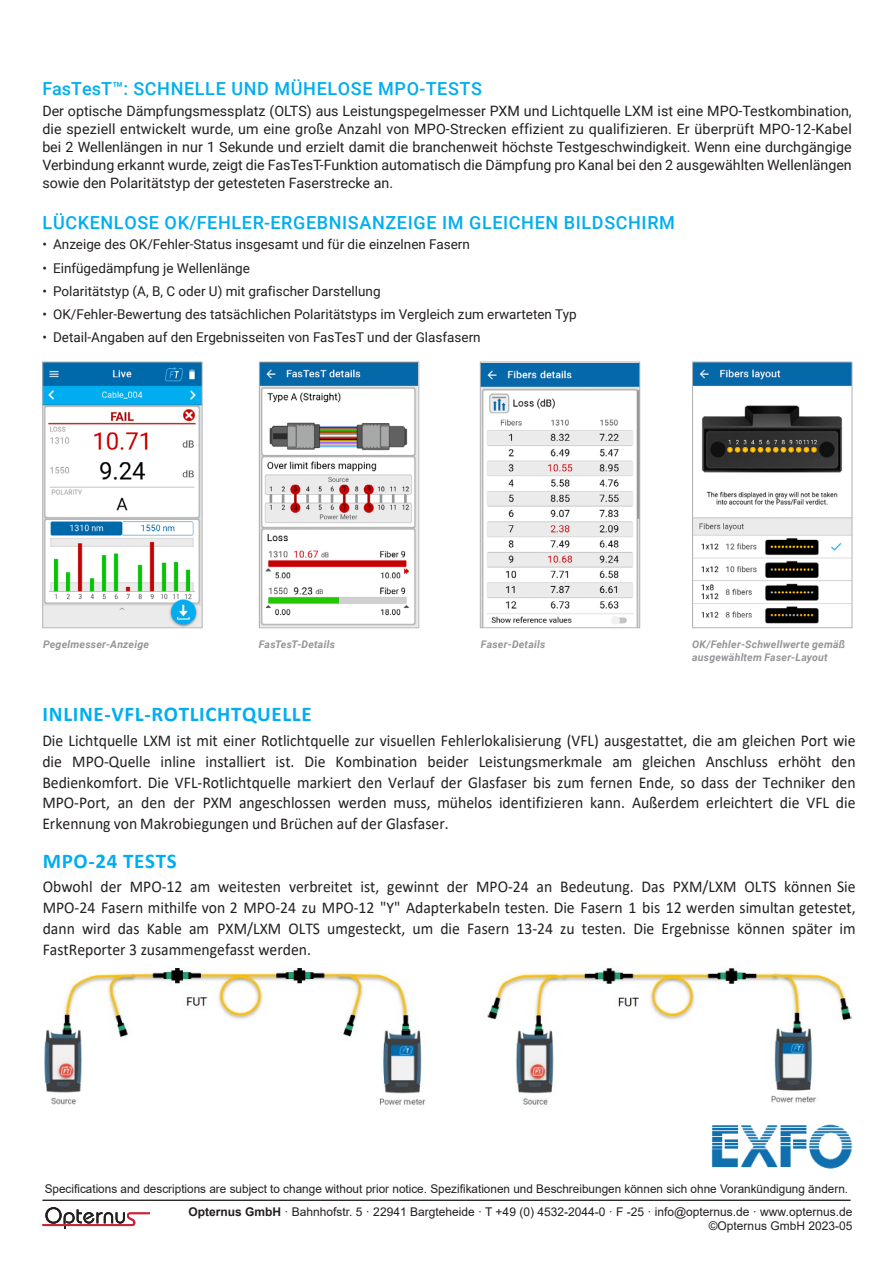
<style>
.page{position:relative;width:893px;height:1263px;background:#fff}
.page>*{position:absolute;margin:0;border:0;box-sizing:border-box;transform-origin:0 0}
.t1{font:700 21px "Calibri";letter-spacing:.03em;color:#00aeef}
.t2{font:700 21px "Calibri";letter-spacing:.03em;color:#00aeef}
.t3{font:500 18px "Roboto";letter-spacing:.035em;color:#00aeef}
.t4{font:16.5px/20.9px "Calibri";color:#231f20;text-align:justify;scale:.95 1}
.t5{font:14.25px/18px "Roboto";color:#231f20;text-align:justify}
.t6{font:13.5px "Roboto";color:#231f20}
.t7{font:12px/14.4px "Arial";color:#231f20;text-align:right}
.t8{font:italic 700 10.5px/13.5px "Roboto";letter-spacing:.02em;color:#939598}
.s1{font-weight:700}
</style>
<div class="page">
<img style="left:711px;top:1124px;width:142px;height:45px">
<img style="left:44px;top:968px;width:382px;height:138px">
<img style="left:487px;top:968px;width:365px;height:137px">
<img style="left:261px;top:364px;width:156px;height:262px">
<div style="left:259px;top:362px;width:160px;height:266px;border:1px solid #b2b3b7"></div>
<img style="left:482px;top:364px;width:156px;height:262px">
<div style="left:480px;top:362px;width:160px;height:266px;border:1px solid #b2b3b7"></div>
<img style="left:694px;top:364px;width:156px;height:260px">
<div style="left:692px;top:362px;width:160px;height:266px;border:1px solid #b2b3b7"></div>
<img style="left:44px;top:364px;width:157px;height:262px">
<div style="left:42px;top:362px;width:161px;height:266px;border:1px solid #b2b3b7"></div>
<svg style="left:43px;top:1207px;width:107px;height:22px"></svg>
<hr style="left:43px;top:1200px;width:807px;height:1px;background:#231f20">
<p class="t3" style="left:42px;top:75px;width:441px">FasTesT™: SCHNELLE UND MÜHELOSE MPO-TESTS</p>
<p class="t5" style="left:42px;top:101px;width:811px">Der optische Dämpfungsmessplatz (OLTS) aus Leistungspegelmesser PXM und Lichtquelle LXM ist eine MPO-Testkombination, die speziell entwickelt wurde, um eine große Anzahl von MPO-Strecken effizient zu qualifizieren. Er überprüft MPO-12-Kabel bei 2 Wellenlängen in nur 1 Sekunde und erzielt damit die branchenweit höchste Testgeschwindigkeit. Wenn eine durchgängige Verbindung erkannt wurde, zeigt die FasTesT-Funktion automatisch die Dämpfung pro Kanal bei den 2 ausgewählten Wellenlängen sowie den Polaritätstyp der getesteten Faserstrecke an.</p>
<p class="t3" style="left:43px;top:210px;width:634px">LÜCKENLOSE OK/FEHLER-ERGEBNISANZEIGE IM GLEICHEN BILDSCHIRM</p>
<p class="t6" style="left:42px;top:235px;width:429px">• Anzeige des OK/Fehler-Status insgesamt und für die einzelnen Fasern</p>
<p class="t6" style="left:42px;top:258px;width:209px">• Einfügedämpfung je Wellenlänge</p>
<p class="t6" style="left:42px;top:282px;width:340px">• Polaritätstyp (A, B, C oder U) mit grafischer Darstellung</p>
<p class="t6" style="left:42px;top:305px;width:536px">• OK/Fehler-Bewertung des tatsächlichen Polaritätstyps im Vergleich zum erwarteten Typ</p>
<p class="t6" style="left:42px;top:328px;width:440px">• Detail-Angaben auf den Ergebnisseiten von FasTesT und der Glasfasern</p>
<p class="t8" style="left:43px;top:637px;width:107px">Pegelmesser-Anzeige</p>
<p class="t8" style="left:259px;top:637px;width:78px">FasTesT-Details</p>
<p class="t8" style="left:481px;top:637px;width:66px">Faser-Details</p>
<p class="t8" style="left:692px;top:637px;width:155px">OK/Fehler-Schwellwerte gemäß ausgewähltem Faser-Layout</p>
<p class="t1" style="left:43px;top:699px;width:270px">INLINE-VFL-ROTLICHTQUELLE</p>
<p class="t4" style="left:42px;top:729px;width:858px">Die Lichtquelle LXM ist mit einer Rotlichtquelle zur visuellen Fehlerlokalisierung (VFL) ausgestattet, die am gleichen Port wie die MPO-Quelle inline installiert ist. Die Kombination beider Leistungsmerkmale am gleichen Anschluss erhöht den Bedienkomfort. Die VFL-Rotlichtquelle markiert den Verlauf der Glasfaser bis zum fernen Ende, so dass der Techniker den MPO-Port, an den der PXM angeschlossen werden muss, mühelos identifizieren kann. Außerdem erleichtert die VFL die Erkennung von Makrobiegungen und Brüchen auf der Glasfaser.</p>
<p class="t2" style="left:43px;top:846px;width:135px">MPO-24 TESTS</p>
<p class="t4" style="left:43px;top:876px;width:857px">Obwohl der MPO-12 am weitesten verbreitet ist, gewinnt der MPO-24 an Bedeutung. Das PXM/LXM OLTS können Sie MPO-24 Fasern mithilfe von 2 MPO-24 zu MPO-12 "Y" Adapterkabeln testen. Die Fasern 1 bis 12 werden simultan getestet, dann wird das Kable am PXM/LXM OLTS umgesteckt, um die Fasern 13-24 zu testen. Die Ergebnisse können später im FastReporter 3 zusammengefasst werden.</p>
<p class="t7" style="left:45px;top:1181px;width:805px">Specifications and descriptions are subject to change without prior notice. Spezifikationen und Beschreibungen können sich ohne Vorankündigung ändern.</p>
<p class="t7" style="left:189px;top:1204px;width:665px"><span class="s1">Opternus GmbH</span> · Bahnhofstr. 5 · 22941 Bargteheide · T +49 (0) 4532-2044-0 · F -25 · info@opternus.de · www.opternus.de ©Opternus GmbH 2023-05</p>
</div>
